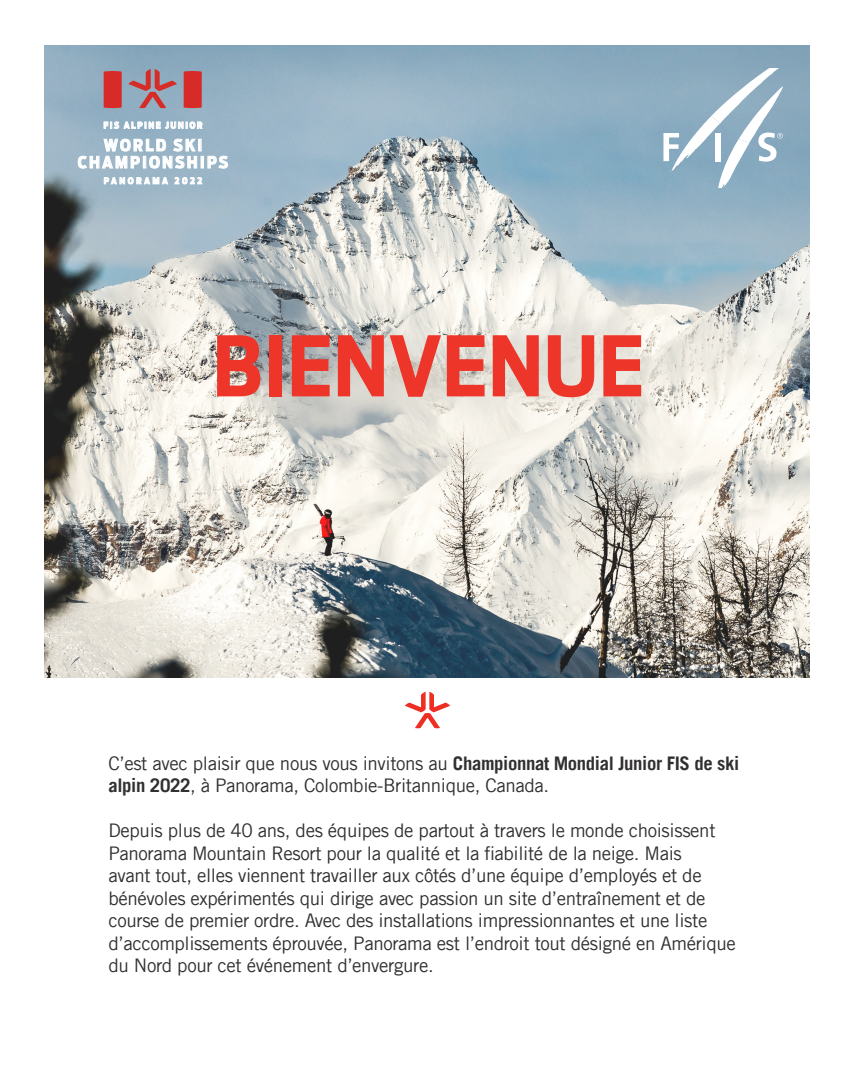
<style>
.page{position:relative;width:855px;height:1080px;background:#fff}
.page>*{position:absolute;margin:0;border:0;box-sizing:border-box;transform-origin:0 0}
.t1{font:700 82.5px "Antenna Cond";color:#ee3529}
.t2{font:18.75px/22.5px "Trade Gothic LT";letter-spacing:-.02em;color:#312f30}
.t3{font:700 15.88px/17.1px "Antenna Cond";letter-spacing:.15em;color:#fff;text-align:center}
.t4{font:700 8.5px "Antenna Cond";letter-spacing:.2em;color:#fff}
.t5{font:700 8.5px "Antenna Cond";letter-spacing:.32em;color:#fff}
.s1{font-weight:700}
</style>
<div class="page">
<img style="left:45px;top:45px;width:765px;height:633px">
<svg style="left:663px;top:69px;width:120px;height:119px"></svg>
<svg style="left:104px;top:71px;width:18px;height:37px"></svg>
<svg style="left:184px;top:71px;width:18px;height:37px"></svg>
<svg style="left:128px;top:69px;width:49px;height:39px;background:#a28895"></svg>
<svg style="left:104px;top:122px;width:56px;height:7px"></svg>
<svg style="left:166px;top:122px;width:36px;height:7px"></svg>
<svg style="left:78px;top:139px;width:150px;height:29px;background:#b2c6d4"></svg>
<svg style="left:104px;top:177px;width:64px;height:7px"></svg>
<svg style="left:175px;top:177px;width:27px;height:7px"></svg>
<svg style="left:405px;top:692px;width:45px;height:36px"></svg>
<p class="t4" style="left:104px;top:120px;width:100px">FIS ALPINE JUNIOR</p>
<p class="t3" style="left:78px;top:137px;width:152px">WORLD SKI<br>CHAMPIONSHIPS</p>
<p class="t5" style="left:104px;top:176px;width:100px">PANORAMA 2022</p>
<p class="t1" style="left:212px;top:317px;width:434px">BIENVENUE</p>
<p class="t2" style="left:108px;top:752px;width:633px">C’est avec plaisir que nous vous invitons au <span class="s1">Championnat Mondial Junior FIS de ski alpin 2022</span>, à Panorama, Colombie-Britannique, Canada.</p>
<p class="t2" style="left:108px;top:819px;width:629px">Depuis plus de 40 ans, des équipes de partout à travers le monde choisissent Panorama Mountain Resort pour la qualité et la fiabilité de la neige. Mais<br>avant tout, elles viennent travailler aux côtés d’une équipe d’employés et de bénévoles expérimentés qui dirige avec passion un site d’entraînement et de course de premier ordre. Avec des installations impressionnantes et une liste d’accomplissements éprouvée, Panorama est l’endroit tout désigné en Amérique du Nord pour cet événement d’envergure.</p>
</div>
